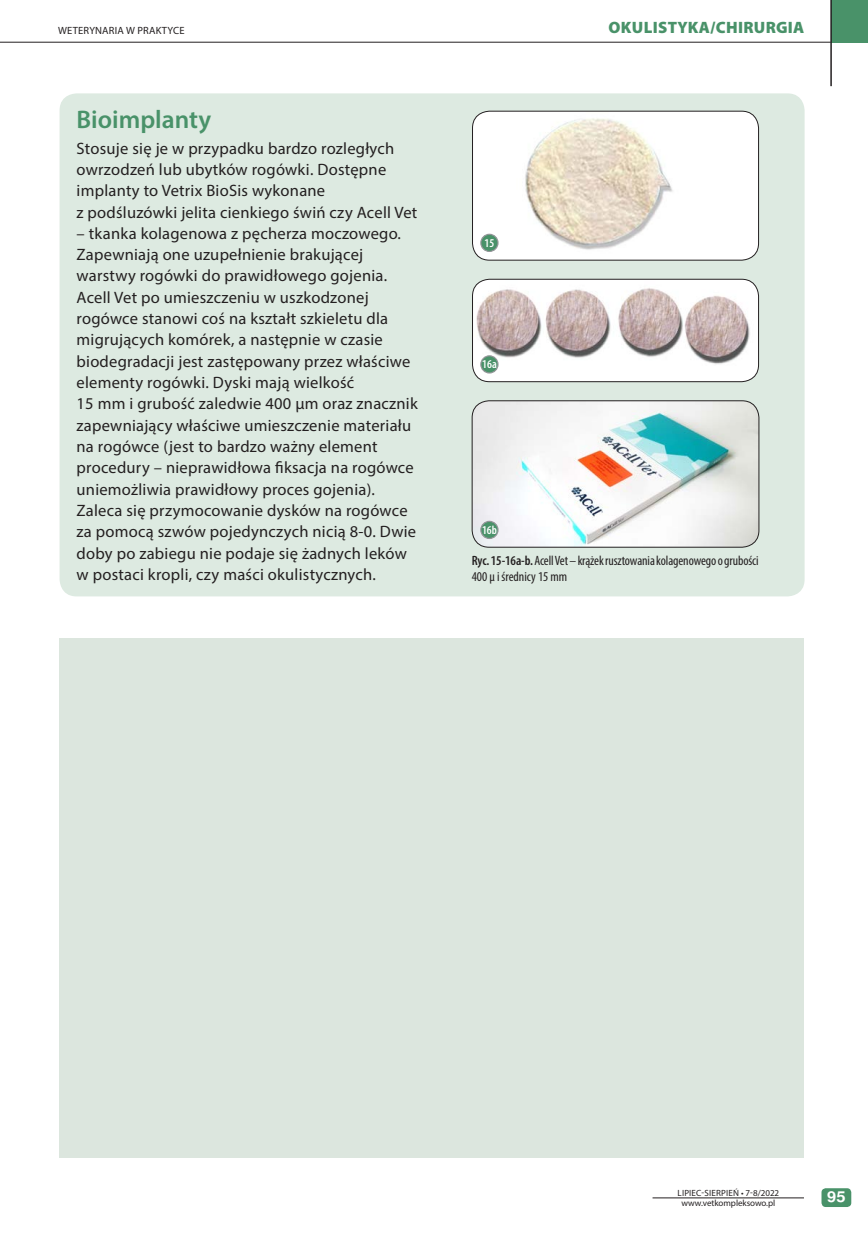
<style>
.page{position:relative;width:868px;height:1234px;background:#fff}
.page>*{position:absolute;margin:0;border:0;box-sizing:border-box;transform-origin:0 0}
.t1{font:600 25.5px "Myriad Pro";color:#499269}
.t2{font:16.5px/21.3px "Myriad Pro";letter-spacing:.015em;color:#231f20}
.t3{font:900 16.5px "Myriad Pro";letter-spacing:.02em;color:#499269}
.t4{font:700 15px "Nimbus San LCE";color:#fff;scale:1.1 1}
.t5{font:condensed 13.5px/15.6px "Myriad Pro";letter-spacing:-.005em;color:#231f20}
.t6{font:600 condensed 12px "Myriad Pro";color:#fff}
.t7{font:10.5px "Myriad Pro";letter-spacing:.02em;color:#231f20}
.t8{font:9px "Myriad Pro";letter-spacing:.02em;color:#231f20}
.t9{font:9px "Myriad Pro";color:#231f20}
.s1{font-weight:600}
</style>
<div class="page">
<div style="left:831px;top:0;width:36px;height:42px;background:#499269"></div>
<hr style="left:830px;top:0;width:1px;height:86px;background:#231f20">
<hr style="left:0;top:42px;width:830px;height:1px;background:#231f20">
<div style="left:821px;top:1187px;width:30px;height:19px;background:#499269;border-radius:4px"></div>
<hr style="left:652px;top:1197px;width:151px;height:1px;background:#231f20">
<div style="left:60px;top:93px;width:744px;height:503px;background:#ddeae1;border-radius:17px"></div>
<div style="left:60px;top:638px;width:744px;height:519px;background:#dce6de"></div>
<div style="left:472px;top:111px;width:286px;height:149px;background:#fff;border-radius:17px"></div>
<img style="left:472px;top:111px;width:201px;height:149px">
<div style="left:472px;top:111px;width:286px;height:149px;border:1px solid #231f20;border-radius:17px"></div>
<img style="left:472px;top:279px;width:286px;height:102px">
<div style="left:472px;top:279px;width:286px;height:103px;border:1px solid #231f20;border-radius:17px"></div>
<img style="left:473px;top:400px;width:285px;height:147px">
<div style="left:471px;top:400px;width:288px;height:147px;border:1px solid #231f20;border-radius:17px"></div>
<div style="left:481px;top:234px;width:17px;height:17px;background:#499269;border-radius:50%"></div>
<div style="left:480px;top:234px;width:18px;height:18px;border:1px solid #939598;border-radius:50%"></div>
<div style="left:481px;top:356px;width:17px;height:17px;background:#499269;border-radius:50%"></div>
<div style="left:480px;top:355px;width:18px;height:18px;border:1px solid #939598;border-radius:50%"></div>
<div style="left:481px;top:521px;width:17px;height:17px;background:#499269;border-radius:50%"></div>
<div style="left:480px;top:520px;width:18px;height:19px;border:1px solid #939598;border-radius:50%"></div>
<p class="t7" style="left:58px;top:24px;width:128px">WETERYNARIA W PRAKTYCE</p>
<p class="t3" style="left:608px;top:17px;width:197px">OKULISTYKA/CHIRURGIA</p>
<h1 class="t1" style="left:77px;top:103px;width:136px">Bioimplanty</h1>
<p class="t2" style="left:77px;top:137px;width:342px">Stosuje się je w przypadku bardzo rozległych owrzodzeń lub ubytków rogówki. Dostępne implanty to Vetrix BioSis wykonane<br>z podśluzówki jelita cienkiego świń czy Acell Vet</p>
<p class="t2" style="left:77px;top:222px;width:342px">– tkanka kolagenowa z pęcherza moczowego.<br>Zapewniają one uzupełnienie brakującej warstwy rogówki do prawidłowego gojenia.<br>Acell Vet po umieszczeniu w uszkodzonej rogówce stanowi coś na kształt szkieletu dla migrujących komórek, a następnie w czasie biodegradacji jest zastępowany przez właściwe elementy rogówki. Dyski mają wielkość<br>15 mm i grubość zaledwie 400 μm oraz znacznik zapewniający właściwe umieszczenie materiału na rogówce (jest to bardzo ważny element procedury – nieprawidłowa fiksacja na rogówce uniemożliwia prawidłowy proces gojenia).<br>Zaleca się przymocowanie dysków na rogówce za pomocą szwów pojedynczych nicią 8-0. Dwie doby po zabiegu nie podaje się żadnych leków w postaci kropli, czy maści okulistycznych.</p>
<p class="t6" style="left:484px;top:235px;width:11px">15</p>
<p class="t6" style="left:482px;top:357px;width:16px">16a</p>
<p class="t6" style="left:482px;top:522px;width:16px">16b</p>
<p class="t5" style="left:471px;top:552px;width:288px"><span class="s1">Ryc. 15-16a-b.</span> Acell Vet – krążek rusztowania kolagenowego o grubości<br>400 µ i średnicy 15 mm</p>
<p class="t8" style="left:677px;top:1186px;width:103px">LIPIEC-SIERPIEŃ • 7-8/2022</p>
<p class="t9" style="left:681px;top:1197px;width:95px">www.vetkompleksowo.pl</p>
<p class="t4" style="left:827px;top:1187px;width:18px">95</p>
</div>
